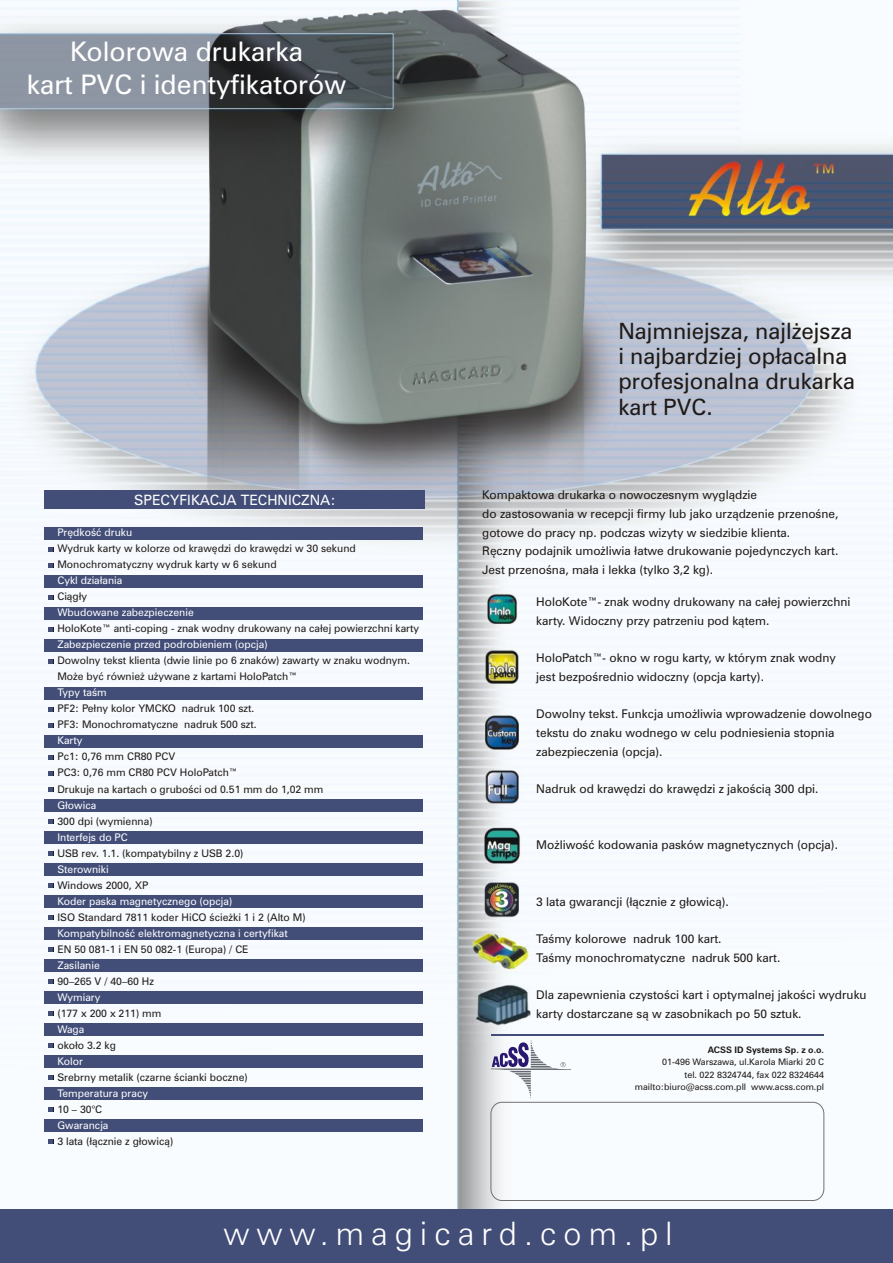
<style>
.page{position:relative;width:893px;height:1263px;background:#fff}
.page>*{position:absolute;margin:0;border:0;box-sizing:border-box;transform-origin:0 0}
.t1{font:300 32.4px "Zurich L2";letter-spacing:.205em;color:#fff}
.t2{font:27px/33px "Zurich L2";color:#fff;text-align:center}
.t3{font:22.5px/25.2px "Zurich L2";color:#1f1a17}
.t4{font:14.25px "Zurich L2";color:#fff}
.t5{font:12px/18.8px "Zurich L2";color:#1f1a17}
.t6{font:10.5px/16px "Zurich L2";color:#1f1a17}
.t7{font:10.5px "Zurich L2";color:#fff}
.t8{font:9px/12.3px "Zurich L2";color:#1f1a17;text-align:right}
.t9{font:700 9px "Zurich L2";color:#1f1a17}
</style>
<div class="page">
<img style="left:0;top:0;width:893px;height:1209px">
<div style="left:44px;top:490px;width:380px;height:19px;background:#424d78"></div>
<div style="left:44px;top:527px;width:378px;height:12px;background:#424d78"></div>
<div style="left:0;top:1209px;width:893px;height:54px;background:#424d78"></div>
<div style="left:44px;top:575px;width:378px;height:12px;background:#424d78"></div>
<div style="left:44px;top:607px;width:378px;height:13px;background:#424d78"></div>
<div style="left:44px;top:639px;width:378px;height:12px;background:#424d78"></div>
<div style="left:44px;top:687px;width:378px;height:12px;background:#424d78"></div>
<div style="left:44px;top:735px;width:378px;height:12px;background:#424d78"></div>
<div style="left:44px;top:799px;width:378px;height:12px;background:#424d78"></div>
<div style="left:44px;top:831px;width:378px;height:12px;background:#424d78"></div>
<div style="left:44px;top:863px;width:378px;height:12px;background:#424d78"></div>
<div style="left:44px;top:895px;width:378px;height:12px;background:#424d78"></div>
<div style="left:44px;top:927px;width:378px;height:12px;background:#424d78"></div>
<div style="left:44px;top:959px;width:378px;height:13px;background:#424d78"></div>
<div style="left:44px;top:991px;width:378px;height:13px;background:#424d78"></div>
<div style="left:44px;top:1023px;width:378px;height:13px;background:#424d78"></div>
<div style="left:44px;top:1055px;width:378px;height:13px;background:#424d78"></div>
<div style="left:44px;top:1087px;width:378px;height:13px;background:#424d78"></div>
<div style="left:44px;top:1119px;width:378px;height:13px;background:#424d78"></div>
<svg style="left:48px;top:547px;width:5px;height:5px"></svg>
<svg style="left:48px;top:563px;width:5px;height:5px"></svg>
<svg style="left:48px;top:595px;width:5px;height:5px"></svg>
<svg style="left:48px;top:627px;width:5px;height:5px"></svg>
<svg style="left:48px;top:659px;width:5px;height:5px"></svg>
<svg style="left:48px;top:707px;width:5px;height:5px"></svg>
<svg style="left:48px;top:723px;width:5px;height:5px"></svg>
<svg style="left:48px;top:755px;width:5px;height:5px"></svg>
<svg style="left:48px;top:771px;width:5px;height:5px"></svg>
<svg style="left:48px;top:787px;width:5px;height:5px"></svg>
<svg style="left:48px;top:819px;width:5px;height:5px"></svg>
<svg style="left:48px;top:851px;width:5px;height:5px"></svg>
<svg style="left:48px;top:883px;width:5px;height:5px"></svg>
<svg style="left:48px;top:915px;width:5px;height:5px"></svg>
<svg style="left:48px;top:947px;width:5px;height:5px"></svg>
<svg style="left:48px;top:979px;width:5px;height:5px"></svg>
<svg style="left:48px;top:1011px;width:5px;height:5px"></svg>
<svg style="left:48px;top:1043px;width:5px;height:5px"></svg>
<svg style="left:48px;top:1075px;width:5px;height:5px"></svg>
<svg style="left:48px;top:1107px;width:5px;height:5px"></svg>
<svg style="left:48px;top:1139px;width:5px;height:5px"></svg>
<hr style="left:491px;top:1034px;width:333px;height:2px;background:#424d78">
<div style="left:491px;top:1102px;width:333px;height:99px;border:1px solid #737070;border-radius:11px"></div>
<svg style="left:491px;top:1040px;width:80px;height:58px"></svg>
<h2 class="t2" style="left:27px;top:37px;width:321px">Kolorowa drukarka<br>kart PVC i identyfikatorów</h2>
<p class="t4" style="left:134px;top:494px;width:203px">SPECYFIKACJA TECHNICZNA:</p>
<p class="t7" style="left:57px;top:528px;width:76px">Prędkość druku</p>
<p class="t7" style="left:57px;top:576px;width:67px">Cykl działania</p>
<p class="t7" style="left:57px;top:608px;width:138px">Wbudowane zabezpieczenie</p>
<p class="t7" style="left:57px;top:640px;width:212px">Zabezpieczenie przed podrobieniem (opcja)</p>
<p class="t7" style="left:57px;top:688px;width:51px">Typy taśm</p>
<p class="t7" style="left:57px;top:736px;width:27px">Karty</p>
<p class="t6" style="left:57px;top:541px;width:300px">Wydruk karty w kolorze od krawędzi do krawędzi w 30 sekund<br>Monochromatyczny wydruk karty w 6 sekund</p>
<p class="t6" style="left:57px;top:590px;width:31px">Ciągły</p>
<p class="t6" style="left:57px;top:622px;width:363px">HoloKote™ anti-coping - znak wodny drukowany na całej powierzchni karty</p>
<p class="t6" style="left:57px;top:654px;width:354px">Dowolny tekst klienta (dwie linie po 6 znaków) zawarty w znaku wodnym.<br>Może być również używane z kartami HoloPatch™</p>
<p class="t6" style="left:57px;top:702px;width:201px">PF2: Pełny kolor YMCKO nadruk 100 szt.<br>PF3: Monochromatyczne nadruk 500 szt.</p>
<p class="t6" style="left:57px;top:750px;width:267px">Pc1: 0,76 mm CR80 PCV<br>PC3: 0,76 mm CR80 PCV HoloPatch™<br>Drukuje na kartach o grubości od 0.51 mm do 1,02 mm</p>
<p class="t6" style="left:57px;top:814px;width:97px">300 dpi (wymienna)</p>
<p class="t6" style="left:57px;top:846px;width:188px">USB rev. 1.1. (kompatybilny z USB 2.0)</p>
<p class="t6" style="left:57px;top:878px;width:92px">Windows 2000, XP</p>
<p class="t6" style="left:57px;top:910px;width:250px">ISO Standard 7811 koder HiCO ścieżki 1 i 2 (Alto M)</p>
<p class="t6" style="left:57px;top:942px;width:193px">EN 50 081-1 i EN 50 082-1 (Europa) / CE</p>
<p class="t6" style="left:57px;top:974px;width:98px">90–265 V / 40–60 Hz</p>
<p class="t6" style="left:57px;top:1006px;width:106px">(177 x 200 x 211) mm</p>
<p class="t6" style="left:57px;top:1038px;width:60px">około 3.2 kg</p>
<p class="t6" style="left:57px;top:1070px;width:192px">Srebrny metalik (czarne ścianki boczne)</p>
<p class="t6" style="left:57px;top:1102px;width:46px">10 – 30°C</p>
<p class="t6" style="left:57px;top:1134px;width:118px">3 lata (łącznie z głowicą)</p>
<p class="t7" style="left:57px;top:800px;width:40px">Głowica</p>
<p class="t7" style="left:57px;top:832px;width:72px">Interfejs do PC</p>
<p class="t7" style="left:57px;top:864px;width:53px">Sterowniki</p>
<p class="t7" style="left:57px;top:896px;width:177px">Koder paska magnetycznego (opcja)</p>
<p class="t7" style="left:57px;top:929px;width:232px">Kompatybilność elektromagnetyczna i certyfikat</p>
<p class="t7" style="left:57px;top:961px;width:44px">Zasilanie</p>
<p class="t7" style="left:57px;top:993px;width:45px">Wymiary</p>
<p class="t7" style="left:57px;top:1025px;width:29px">Waga</p>
<p class="t7" style="left:57px;top:1057px;width:27px">Kolor</p>
<p class="t7" style="left:57px;top:1089px;width:92px">Temperatura pracy</p>
<p class="t7" style="left:57px;top:1121px;width:53px">Gwarancja</p>
<h3 class="t3" style="left:618px;top:320px;width:238px">Najmniejsza, najlżejsza i najbardziej opłacalna profesjonalna drukarka kart PVC.</h3>
<p class="t5" style="left:482px;top:487px;width:358px">Kompaktowa drukarka o nowoczesnym wyglądzie<br>do zastosowania w recepcji firmy lub jako urządzenie przenośne, gotowe do pracy np. podczas wizyty w siedzibie klienta.<br>Ręczny podajnik umożliwia łatwe drukowanie pojedynczych kart.<br>Jest przenośna, mała i lekka (tylko 3,2 kg).</p>
<p class="t5" style="left:536px;top:593px;width:316px">HoloKote™- znak wodny drukowany na całej powierzchni karty. Widoczny przy patrzeniu pod kątem.</p>
<p class="t5" style="left:536px;top:649px;width:301px">HoloPatch™- okno w rogu karty, w którym znak wodny jest bezpośrednio widoczny (opcja karty).</p>
<p class="t5" style="left:536px;top:706px;width:337px">Dowolny tekst. Funkcja umożliwia wprowadzenie dowolnego tekstu do znaku wodnego w celu podniesienia stopnia zabezpieczenia (opcja).</p>
<p class="t5" style="left:536px;top:781px;width:284px">Nadruk od krawędzi do krawędzi z jakością 300 dpi.</p>
<p class="t5" style="left:536px;top:837px;width:303px">Możliwość kodowania pasków magnetycznych (opcja).</p>
<p class="t5" style="left:536px;top:893px;width:194px">3 lata gwarancji (łącznie z głowicą).</p>
<p class="t5" style="left:536px;top:930px;width:246px">Taśmy kolorowe nadruk 100 kart.<br>Taśmy monochromatyczne nadruk 500 kart.</p>
<p class="t5" style="left:536px;top:987px;width:332px">Dla zapewnienia czystości kart i optymalnej jakości wydruku karty dostarczane są w zasobnikach po 50 sztuk.</p>
<p class="t9" style="left:708px;top:1046px;width:118px">ACSS ID Systems Sp. z o.o.</p>
<p class="t8" style="left:635px;top:1057px;width:191px">01-496 Warszawa, ul.Karola Miarki 20 C<br>tel. 022 8324744, fax 022 8324644 mailto:biuro@acss.com.pll www.acss.com.pl</p>
<h1 class="t1" style="left:224px;top:1220px;width:451px">www.magicard.com.pl</h1>
</div>
